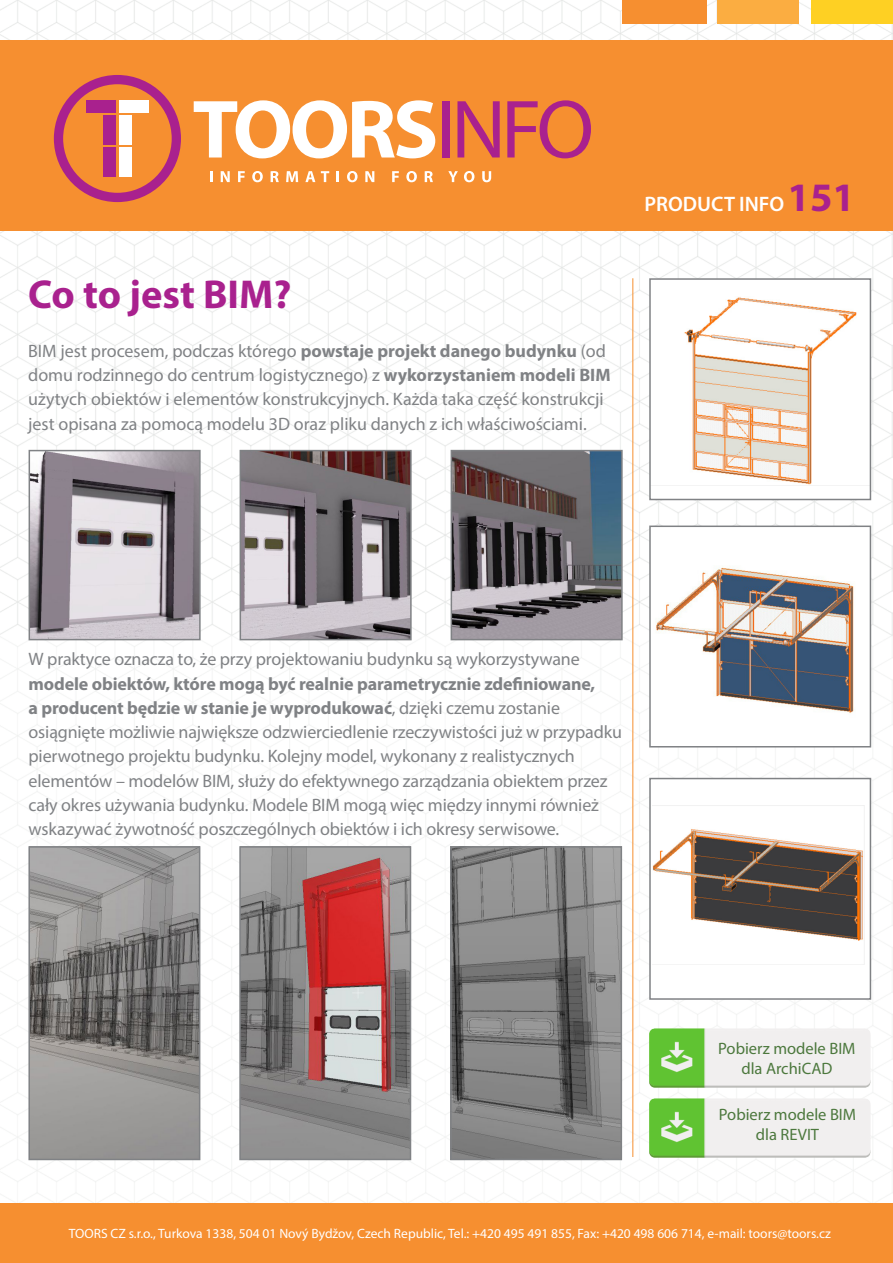
<style>
.page{position:relative;width:893px;height:1263px;background:#fff}
.page>*{position:absolute;margin:0;border:0;box-sizing:border-box;transform-origin:0 0}
.t1{font:700 40.5px "Myriad Pro";color:#a9218e}
.t2{font:600 21px "Myriad Pro";color:#fff}
.t3{font:18px/24.3px "Myriad Pro";letter-spacing:-.01em;color:#808285}
.t4{font:16.5px "Myriad Pro";color:#4c783d}
.t5{font:13.5px "Myriad Pro";color:#fff}
.s1{font-weight:700}
</style>
<div class="page">
<img style="left:0;top:0;width:893px;height:1202px">
<div style="left:0;top:41px;width:893px;height:190px;background:#f68f30"></div>
<div style="left:623px;top:0;width:84px;height:24px;background:#f68f30"></div>
<div style="left:717px;top:0;width:82px;height:24px;background:#fbad41"></div>
<div style="left:811px;top:0;width:82px;height:24px;background:#fed023"></div>
<div style="left:0;top:1203px;width:893px;height:60px;background:#f68f30"></div>
<div style="left:650px;top:279px;width:220px;height:220px;background:#fff"></div>
<img style="left:652px;top:297px;width:216px;height:189px">
<div style="left:649px;top:278px;width:222px;height:222px;border:2px solid #808285"></div>
<div style="left:650px;top:526px;width:220px;height:221px;background:#fff"></div>
<img style="left:655px;top:566px;width:199px;height:148px">
<div style="left:649px;top:525px;width:222px;height:222px;border:2px solid #808285"></div>
<div style="left:650px;top:778px;width:220px;height:221px;background:#fff"></div>
<img style="left:653px;top:805px;width:212px;height:159px">
<div style="left:649px;top:778px;width:222px;height:222px;border:2px solid #808285"></div>
<img style="left:242px;top:849px;width:166px;height:308px">
<div style="left:239px;top:846px;width:172px;height:314px;border:2px solid #808285"></div>
<img style="left:31px;top:849px;width:166px;height:308px">
<div style="left:28px;top:846px;width:172px;height:314px;border:2px solid #808285"></div>
<img style="left:453px;top:849px;width:166px;height:308px">
<div style="left:450px;top:846px;width:172px;height:314px;border:2px solid #808285"></div>
<img style="left:243px;top:453px;width:166px;height:184px">
<div style="left:240px;top:450px;width:172px;height:190px;border:2px solid #808285"></div>
<img style="left:32px;top:453px;width:166px;height:184px">
<div style="left:29px;top:450px;width:172px;height:190px;border:2px solid #808285"></div>
<img style="left:454px;top:453px;width:166px;height:184px">
<div style="left:451px;top:450px;width:172px;height:190px;border:2px solid #808285"></div>
<img style="left:649px;top:1028px;width:221px;height:59px">
<img style="left:649px;top:1098px;width:222px;height:59px">
<svg style="left:54px;top:75px;width:127px;height:127px"></svg>
<svg style="left:194px;top:100px;width:241px;height:58px"></svg>
<svg style="left:210px;top:171px;width:2px;height:11px"></svg>
<svg style="left:221px;top:171px;width:9px;height:11px"></svg>
<svg style="left:238px;top:171px;width:7px;height:11px"></svg>
<svg style="left:252px;top:171px;width:11px;height:11px"></svg>
<svg style="left:271px;top:171px;width:8px;height:11px"></svg>
<svg style="left:286px;top:171px;width:12px;height:11px"></svg>
<svg style="left:305px;top:171px;width:10px;height:11px"></svg>
<svg style="left:321px;top:171px;width:8px;height:11px"></svg>
<svg style="left:337px;top:171px;width:2px;height:11px"></svg>
<svg style="left:347px;top:171px;width:11px;height:11px"></svg>
<svg style="left:365px;top:171px;width:9px;height:11px"></svg>
<svg style="left:392px;top:171px;width:7px;height:11px"></svg>
<svg style="left:406px;top:171px;width:11px;height:11px"></svg>
<svg style="left:425px;top:171px;width:8px;height:11px"></svg>
<svg style="left:448px;top:171px;width:10px;height:11px"></svg>
<svg style="left:464px;top:171px;width:10px;height:11px"></svg>
<svg style="left:482px;top:171px;width:9px;height:11px"></svg>
<div style="left:443px;top:101px;width:7px;height:56px;background:#a9218e"></div>
<svg style="left:457px;top:101px;width:43px;height:56px"></svg>
<svg style="left:507px;top:100px;width:84px;height:58px"></svg>
<hr style="left:632px;top:278px;width:1px;height:879px;background:#f69030">
<p class="t1" style="left:28px;top:268px;width:265px">Co to jest BIM?</p>
<p class="t3" style="left:28px;top:338px;width:584px">BIM jest procesem, podczas którego <span class="s1">powstaje projekt danego budynku</span> (od domu rodzinnego do centrum logistycznego) z <span class="s1">wykorzystaniem modeli BIM </span>użytych obiektów i elementów konstrukcyjnych. Każda taka część konstrukcji jest opisana za pomocą modelu 3D oraz pliku danych z ich właściwościami.</p>
<p class="t1" style="left:787px;top:171px;width:69px">151</p>
<p class="t2" style="left:644px;top:191px;width:141px">PRODUCT INFO</p>
<p class="t3" style="left:29px;top:647px;width:595px">W praktyce oznacza to, że przy projektowaniu budynku są wykorzystywane <span class="s1">modele obiektów, które mogą być realnie parametrycznie zdefiniowane,<br>a producent będzie w stanie je wyprodukować</span>, dzięki czemu zostanie osiągnięte możliwie największe odzwierciedlenie rzeczywistości już w przypadku pierwotnego projektu budynku. Kolejny model, wykonany z realistycznych elementów – modelów BIM, służy do efektywnego zarządzania obiektem przez cały okres używania budynku. Modele BIM mogą więc między innymi również wskazywać żywotność poszczególnych obiektów i ich okresy serwisowe.</p>
<p class="t4" style="left:718px;top:1038px;width:139px">Pobierz modele BIM</p>
<p class="t4" style="left:741px;top:1058px;width:93px">dla ArchiCAD</p>
<p class="t4" style="left:719px;top:1104px;width:139px">Pobierz modele BIM</p>
<p class="t4" style="left:756px;top:1124px;width:65px">dla REVIT</p>
<p class="t5" style="left:69px;top:1225px;width:764px">TOORS CZ s.r.o., Turkova 1338, 504 01 Nový Bydžov, Czech Republic, Tel.: +420 495 491 855, Fax: +420 498 606 714, e-mail: toors@toors.cz</p>
</div>
